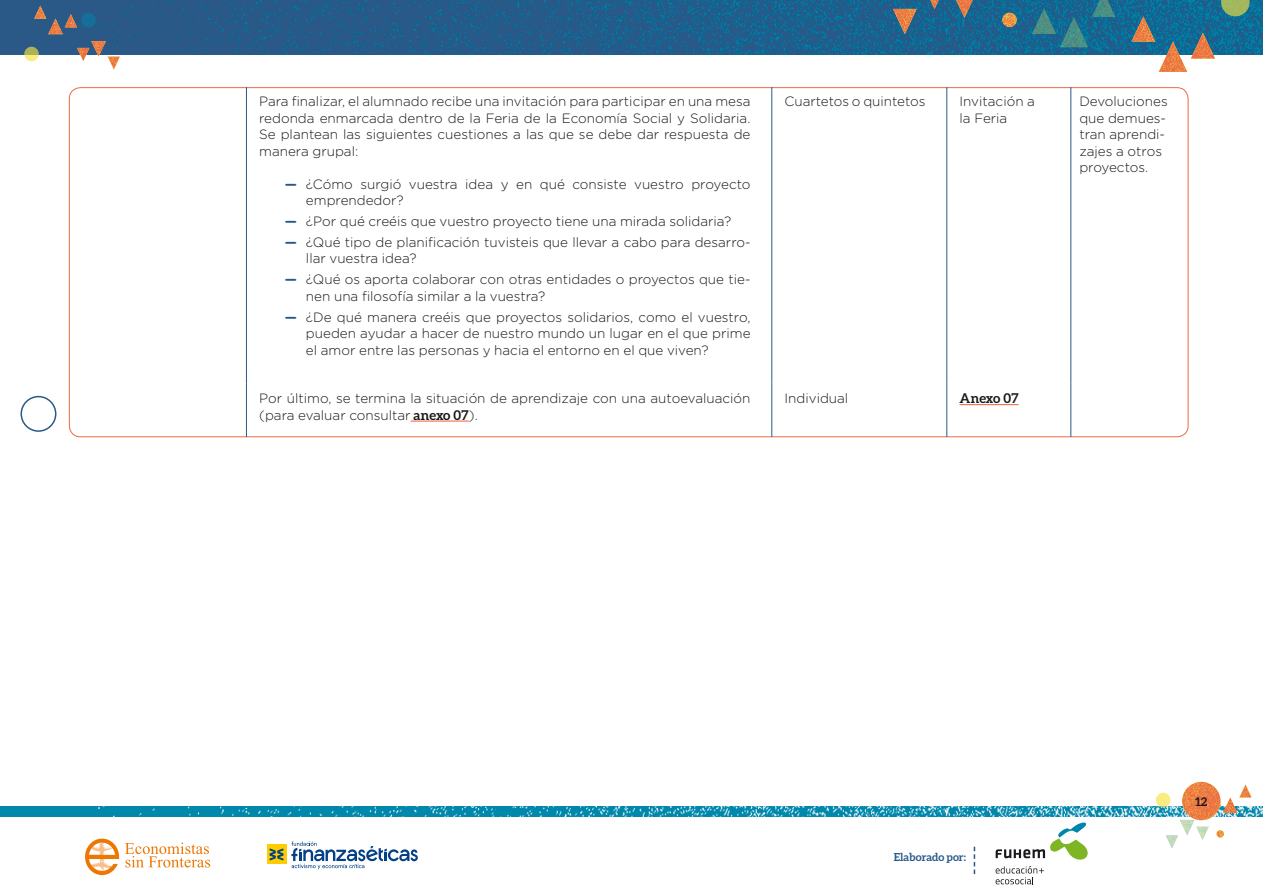
<style>
.page{position:relative;width:1263px;height:893px;background:#fff}
.page>*{position:absolute;margin:0;border:0;box-sizing:border-box;transform-origin:0 0}
.parrafo{font:300 13.5px/16.5px "Gotham Rounded";color:#1a171c}
.Éxito{font:300 13.5px/16.5px "Gotham Rounded";color:#1a171c}
.parrafo-2{font:700 13.5px "Aleo";letter-spacing:.01em;color:#1a171c}
.t1{font:700 12px "Aleo";color:#1a171c}
.t2{font:700 10.95px "Aleo";color:#295988}
.s1{font-weight:700;color:#295988}
.s2{font-family:"Aleo";font-weight:700}
</style>
<div class="page">
<div style="left:21px;top:396px;width:35px;height:36px;border:2px solid #295988;border-radius:50%"></div>
<hr style="left:946px;top:87px;width:1px;height:297px;background:#295988">
<hr style="left:1070px;top:87px;width:1px;height:297px;background:#295988">
<hr style="left:946px;top:384px;width:1px;height:53px;background:#295988">
<hr style="left:1070px;top:384px;width:1px;height:53px;background:#295988">
<hr style="left:246px;top:87px;width:1px;height:297px;background:#295988">
<hr style="left:771px;top:87px;width:1px;height:297px;background:#295988">
<hr style="left:246px;top:384px;width:1px;height:53px;background:#295988">
<hr style="left:771px;top:384px;width:1px;height:53px;background:#295988">
<hr style="left:411px;top:420px;width:58px;height:2px;background:#eb6b43">
<hr style="left:959px;top:404px;width:59px;height:1px;background:#eb6b43">
<img style="left:0;top:807px;width:1263px;height:9px">
<img style="left:0;top:0;width:1263px;height:54px">
<svg style="left:77px;top:41px;width:43px;height:29px"></svg>
<svg style="left:34px;top:6px;width:43px;height:28px"></svg>
<div style="left:81px;top:13px;width:15px;height:14px;background:#156f99;border-radius:50%"></div>
<svg style="left:24px;top:47px;width:15px;height:14px"></svg>
<svg style="left:1210px;top:784px;width:41px;height:29px"></svg>
<svg style="left:1166px;top:820px;width:43px;height:28px"></svg>
<svg style="left:1216px;top:830px;width:8px;height:8px"></svg>
<div style="left:1156px;top:793px;width:14px;height:14px;background:#f8ec82;border-radius:50%"></div>
<svg style="left:1131px;top:16px;width:84px;height:56px"></svg>
<img style="left:1191px;top:33px;width:24px;height:26px">
<svg style="left:893px;top:0;width:83px;height:34px;background:#376884"></svg>
<img style="left:952px;top:0;width:24px;height:18px">
<svg style="left:1032px;top:0;width:83px;height:47px;background:#1f6f8f"></svg>
<img style="left:1032px;top:8px;width:24px;height:26px">
<img style="left:1002px;top:13px;width:15px;height:14px;border-radius:7px">
<svg style="left:1221px;top:0;width:28px;height:16px"></svg>
<img style="left:1182px;top:782px;width:38px;height:38px;border-radius:19px">
<svg style="left:995px;top:866px;width:49px;height:18px"></svg>
<svg style="left:996px;top:822px;width:92px;height:38px"></svg>
<svg style="left:974px;top:847px;width:1px;height:27px"></svg>
<svg style="left:85px;top:839px;width:34px;height:36px"></svg>
<svg style="left:125px;top:842px;width:85px;height:25px"></svg>
<div style="left:267px;top:845px;width:19px;height:19px;background:#fc0"></div>
<svg style="left:269px;top:848px;width:15px;height:12px"></svg>
<svg style="left:291px;top:841px;width:127px;height:28px"></svg>
<p class="parrafo" style="left:259px;top:93px;width:493px;text-align:justify">Para finalizar, el alumnado recibe una invitación para participar en una mesa redonda enmarcada dentro de la Feria de la Economía Social y Solidaria.<br>Se plantean las siguientes cuestiones a las que se debe dar respuesta de manera grupal:</p>
<p class="parrafo" style="left:306px;top:175px;width:446px;text-indent:-21px"><span class="s1">—</span> ¿Cómo surgió vuestra idea y en qué consiste vuestro proyecto emprendedor?</p>
<p class="parrafo" style="left:285px;top:213px;width:448px"><span class="s1">—</span> ¿Por qué creéis que vuestro proyecto tiene una mirada solidaria?</p>
<p class="parrafo" style="left:306px;top:233px;width:446px;text-indent:-21px"><span class="s1">—</span> ¿Qué tipo de planificación tuvisteis que llevar a cabo para desarro&shy;llar vuestra idea?</p>
<p class="parrafo" style="left:306px;top:271px;width:446px;text-indent:-21px"><span class="s1">—</span> ¿Qué os aporta colaborar con otras entidades o proyectos que tie&shy;nen una filosofía similar a la vuestra?</p>
<p class="parrafo" style="left:306px;top:308px;width:446px;text-align:justify;text-indent:-21px"><span class="s1">—</span> ¿De qué manera creéis que proyectos solidarios, como el vuestro, pueden ayudar a hacer de nuestro mundo un lugar en el que prime el amor entre las personas y hacia el entorno en el que viven?</p>
<p class="parrafo" style="left:784px;top:93px;width:142px">Cuartetos o quintetos</p>
<p class="parrafo" style="left:959px;top:93px;width:77px">Invitación a la Feria</p>
<p class="Éxito" style="left:1079px;top:93px;width:90px">Devoluciones que demues&shy;tran aprendi&shy;zajes a otros proyectos.</p>
<p class="parrafo" style="left:259px;top:389px;width:493px">Por último, se termina la situación de aprendizaje con una autoevaluación (para evaluar consultar <span class="s2">anexo 07</span>).</p>
<p class="parrafo" style="left:784px;top:389px;width:65px">Individual</p>
<p class="parrafo-2" style="left:959px;top:390px;width:61px">Anexo 07</p>
<p class="t2" style="left:894px;top:851px;width:74px">Elaborado por:</p>
<p class="t1" style="left:1195px;top:795px;width:14px">12</p>
</div>
